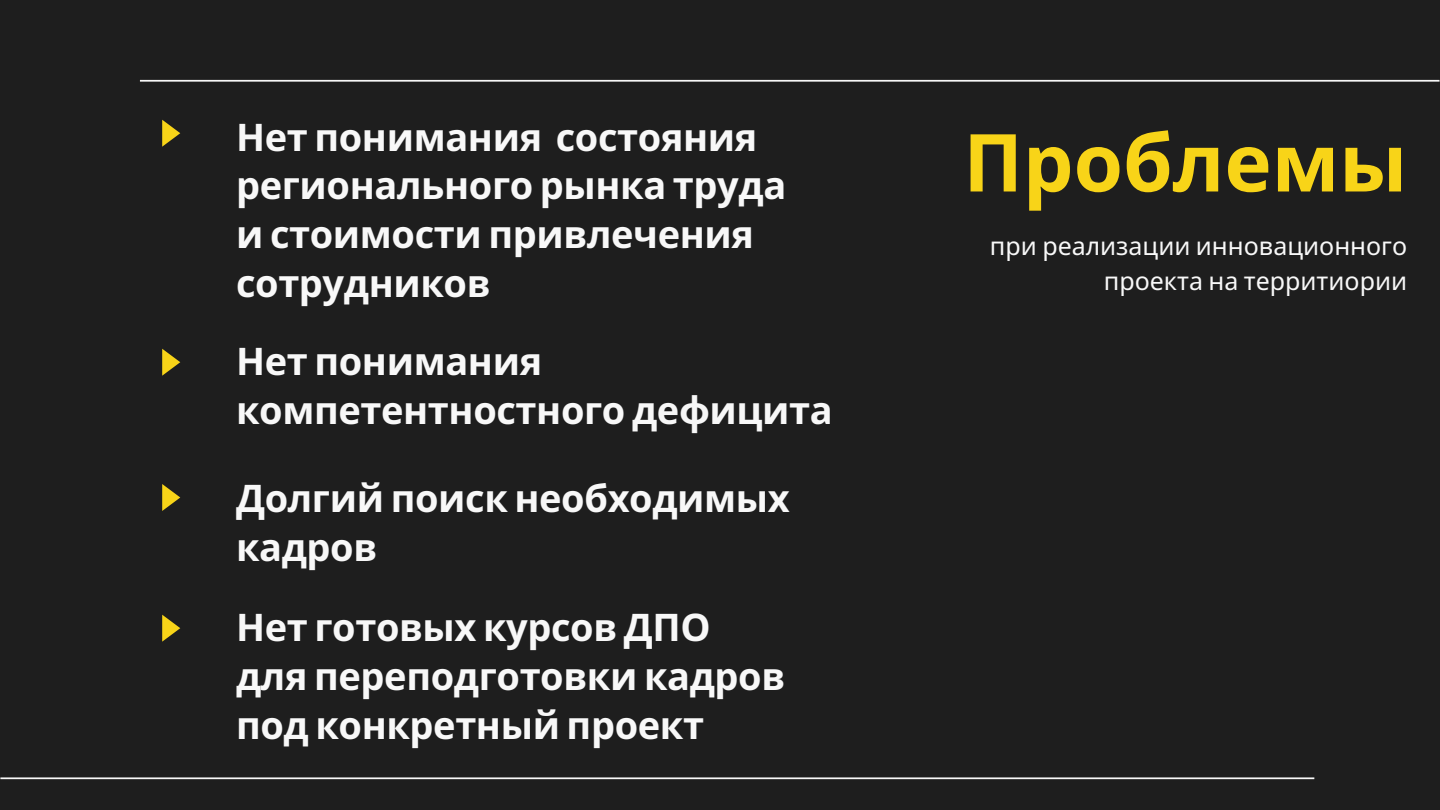
<style>
.page{position:relative;width:1440px;height:810px;background:#1e1e1e}
.page>*{position:absolute;margin:0;border:0;box-sizing:border-box;transform-origin:0 0}
.t1{font:700 80px "Noto Sans";color:#f8d418}
.t2{font:700 38px/48.8px "Noto Sans";letter-spacing:-.01em;color:#f8f8f8}
.t3{font:25px/35px "Noto Sans";color:#f8f8f8;text-align:right}
</style>
<div class="page">
<svg style="left:140px;top:80px;width:1300px;height:2px;background:#d0d0d0"></svg>
<svg style="left:0;top:777px;width:1314px;height:2px;background:#c8c8c8"></svg>
<svg style="left:162px;top:120px;width:18px;height:27px"></svg>
<svg style="left:162px;top:349px;width:18px;height:27px"></svg>
<svg style="left:162px;top:484px;width:18px;height:27px"></svg>
<svg style="left:162px;top:615px;width:18px;height:27px"></svg>
<p class="t2" style="left:236px;top:112px;width:552px">Нет понимания состояния регионального рынка труда</p>
<p class="t2" style="left:236px;top:209px;width:520px">и стоимости привлечения сотрудников</p>
<p class="t2" style="left:236px;top:336px;width:598px">Нет понимания компетентностного дефицита</p>
<p class="t2" style="left:236px;top:473px;width:555px">Долгий поиск необходимых кадров</p>
<p class="t2" style="left:236px;top:602px;width:476px">Нет готовых курсов ДПО</p>
<p class="t2" style="left:236px;top:651px;width:551px">для переподготовки кадров</p>
<p class="t2" style="left:236px;top:700px;width:469px">под конкретный проект</p>
<p class="t1" style="left:963px;top:106px;width:445px">Проблемы</p>
<p class="t3" style="left:990px;top:228px;width:419px">при реализации инновационного проекта на территиории</p>
</div>
